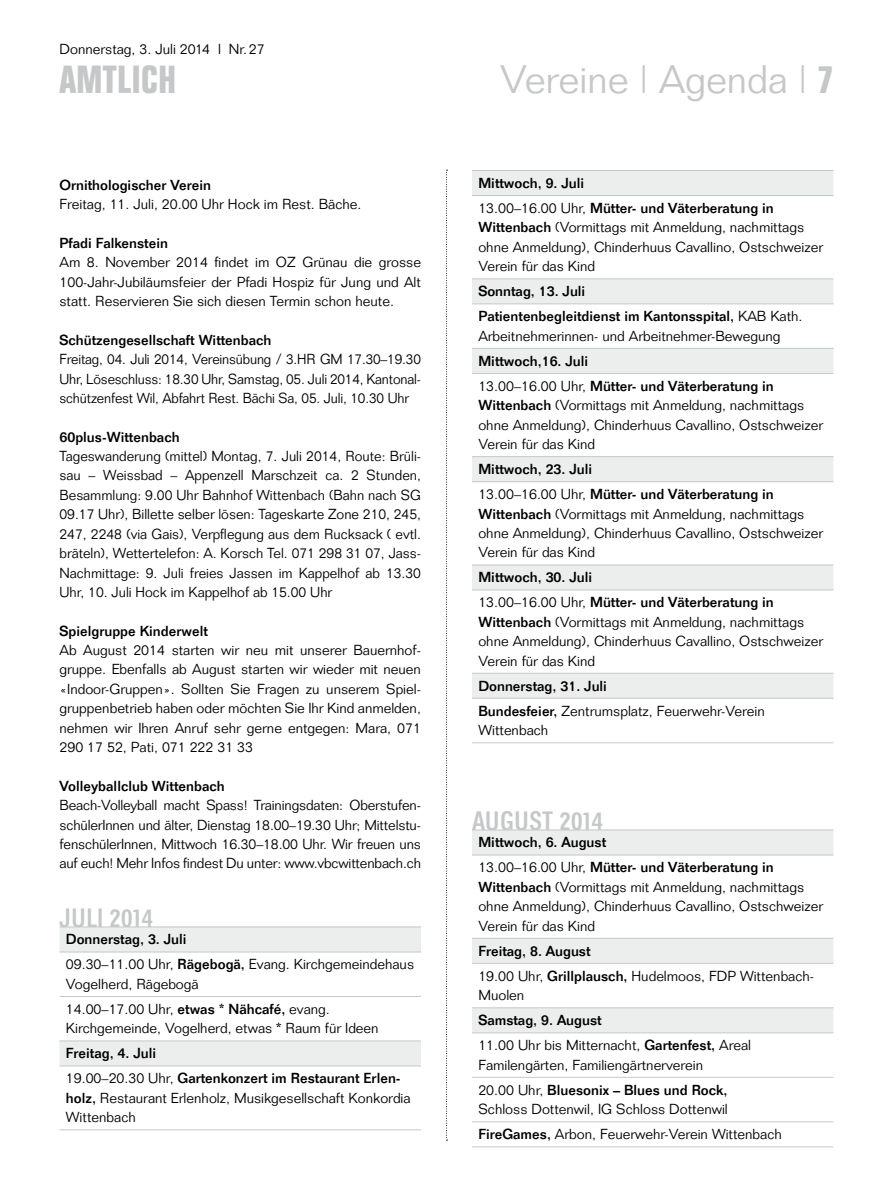
<style>
.page{position:relative;width:893px;height:1191px;background:#fff}
.page>*{position:absolute;margin:0;border:0;box-sizing:border-box;transform-origin:0 0}
.t1{font:300 39px "Folio";color:#c6c7c8}
.t2{font:700 39px "Folio Condensed BQ";letter-spacing:.025em;color:#c6c7c8}
.t3{font:500 26.25px "Folio Condensed BQ";letter-spacing:.01em;color:#c6c7c8}
.t4{font:300 14.25px/19.4px "Folio";color:#000}
.t5{font:500 14.25px/25px "Folio";color:#000}
.t6{font:300 14.25px/19.4px "Folio";color:#000;text-align:justify;scale:.96 1}
.s1{font-weight:500}
.s2{font-weight:300}
.s3{font-family:"Folio Condensed BQ";font-weight:700}
</style>
<div class="page">
<svg style="left:446px;top:170px;width:1px;height:970px"></svg>
<div style="left:472px;top:171px;width:361px;height:24px;background:#eceded"></div>
<div style="left:472px;top:279px;width:361px;height:24px;background:#eceded"></div>
<svg style="left:472px;top:304px;width:361px;height:394px"></svg>
<hr style="left:472px;top:195px;width:361px;height:1px;background:#c6c7c8">
<hr style="left:472px;top:303px;width:361px;height:1px;background:#c6c7c8">
<hr style="left:472px;top:373px;width:361px;height:1px;background:#c6c7c8">
<hr style="left:472px;top:481px;width:361px;height:1px;background:#c6c7c8">
<hr style="left:472px;top:589px;width:361px;height:1px;background:#c6c7c8">
<hr style="left:472px;top:698px;width:361px;height:1px;background:#c6c7c8">
<hr style="left:472px;top:673px;width:361px;height:1px;background:#c6c7c8">
<hr style="left:472px;top:170px;width:361px;height:1px;background:#c6c7c8">
<hr style="left:472px;top:278px;width:361px;height:1px;background:#c6c7c8">
<hr style="left:472px;top:348px;width:361px;height:1px;background:#c6c7c8">
<hr style="left:472px;top:456px;width:361px;height:1px;background:#c6c7c8">
<hr style="left:472px;top:564px;width:361px;height:1px;background:#c6c7c8">
<hr style="left:472px;top:742px;width:361px;height:1px;background:#c6c7c8">
<div style="left:472px;top:830px;width:361px;height:24px;background:#eceded"></div>
<svg style="left:472px;top:855px;width:361px;height:268px"></svg>
<hr style="left:472px;top:854px;width:361px;height:1px;background:#c6c7c8">
<hr style="left:472px;top:963px;width:361px;height:1px;background:#c6c7c8">
<hr style="left:472px;top:1007px;width:361px;height:1px;background:#c6c7c8">
<hr style="left:472px;top:1032px;width:361px;height:1px;background:#c6c7c8">
<hr style="left:472px;top:1121px;width:361px;height:1px;background:#c6c7c8">
<hr style="left:472px;top:1146px;width:361px;height:1px;background:#c6c7c8">
<hr style="left:472px;top:829px;width:361px;height:1px;background:#c6c7c8">
<hr style="left:472px;top:938px;width:361px;height:1px;background:#c6c7c8">
<hr style="left:472px;top:1077px;width:361px;height:1px;background:#c6c7c8">
<div style="left:60px;top:927px;width:361px;height:138px;background:#eceded"></div>
<svg style="left:60px;top:952px;width:361px;height:88px"></svg>
<hr style="left:60px;top:951px;width:361px;height:1px;background:#c6c7c8">
<hr style="left:60px;top:1065px;width:361px;height:1px;background:#c6c7c8">
<hr style="left:60px;top:926px;width:361px;height:1px;background:#c6c7c8">
<hr style="left:60px;top:1040px;width:361px;height:1px;background:#c6c7c8">
<hr style="left:60px;top:1129px;width:361px;height:1px;background:#c6c7c8">
<hr style="left:60px;top:996px;width:361px;height:1px;background:#c6c7c8">
<p class="t4" style="left:60px;top:39px;width:207px">Donnerstag, 3. Juli 2014 l Nr.27</p>
<h1 class="t2" style="left:60px;top:58px;width:118px">AMTLICH</h1>
<p class="t5" style="left:60px;top:172px;width:153px">Ornithologischer Verein</p>
<p class="t4" style="left:60px;top:194px;width:304px">Freitag, 11. Juli, 20.00 Uhr Hock im Rest. Bäche.</p>
<p class="t5" style="left:60px;top:230px;width:110px">Pfadi Falkenstein</p>
<p class="t4" style="left:60px;top:252px;width:363px;text-align:justify">Am 8. November 2014 findet im OZ Grünau die grosse 100-Jahr-Jubiläumsfeier der Pfadi Hospiz für Jung und Alt statt. Reservieren Sie sich diesen Termin schon heute.</p>
<p class="t5" style="left:60px;top:327px;width:213px">Schützengesellschaft Wittenbach</p>
<p class="t6" style="left:60px;top:349px;width:378px">Freitag, 04. Juli 2014, Vereinsübung / 3.HR GM 17.30–19.30<br>Uhr, Löseschluss: 18.30 Uhr, Samstag, 05. Juli 2014, Kantonal&shy;schützenfest Wil, Abfahrt Rest. Bächi Sa, 05. Juli, 10.30 Uhr</p>
<p class="t5" style="left:60px;top:424px;width:122px">60plus-Wittenbach</p>
<p class="t4" style="left:60px;top:446px;width:363px;text-align:justify">Tageswanderung (mittel) Montag, 7. Juli 2014, Route: Brüli&shy;sau – Weissbad – Appenzell Marschzeit ca. 2 Stunden, Besammlung: 9.00 Uhr Bahnhof Wittenbach (Bahn nach SG 09.17 Uhr), Billette selber lösen: Tageskarte Zone 210, 245, 247, 2248 (via Gais), Verpflegung aus dem Rucksack ( evtl. bräteln), Wettertelefon: A. Korsch Tel. 071 298 31 07, Jass-Nachmittage: 9. Juli freies Jassen im Kappelhof ab 13.30<br>Uhr, 10. Juli Hock im Kappelhof ab 15.00 Uhr</p>
<p class="t5" style="left:60px;top:618px;width:150px">Spielgruppe Kinderwelt</p>
<p class="t4" style="left:60px;top:640px;width:363px;text-align:justify">Ab August 2014 starten wir neu mit unserer Bauernhof&shy;gruppe. Ebenfalls ab August starten wir wieder mit neuen «Indoor-Gruppen». Sollten Sie Fragen zu unserem Spiel&shy;gruppenbetrieb haben oder möchten Sie Ihr Kind anmelden, nehmen wir Ihren Anruf sehr gerne entgegen: Mara, 071<br>290 17 52, Pati, 071 222 31 33</p>
<p class="t5" style="left:60px;top:773px;width:167px">Volleyballclub Wittenbach</p>
<p class="t4" style="left:60px;top:795px;width:363px;text-align:justify">Beach-Volleyball macht Spass! Trainingsdaten: Oberstufen&shy;schülerInnen und älter, Dienstag 18.00–19.30 Uhr; Mittelstu&shy;fenschülerInnen, Mittwoch 16.30–18.00 Uhr. Wir freuen uns auf euch! Mehr Infos findest Du unter: www.vbcwittenbach.ch</p>
<h2 class="t3" style="left:60px;top:902px;width:95px">JULI 2014</h2>
<p class="t4" style="left:66px;top:927px;width:350px;line-height:25px"><span class="s1">Donnerstag, 3. Juli<br></span>09.30–11.00 Uhr, <span class="s1">Rägebogä,</span> Evang. Kirchgemeindehaus</p>
<p class="t4" style="left:66px;top:971px;width:265px;line-height:25px">Vogelherd, Rägebogä<br>14.00–17.00 Uhr, <span class="s1">etwas * Nähcafé,</span> evang.</p>
<p class="t4" style="left:66px;top:1018px;width:314px">Kirchgemeinde, Vogelherd, etwas * Raum für Ideen</p>
<p class="t5" style="left:66px;top:1040px;width:336px">Freitag, 4. Juli<br><span class="s2">19.00–20.30 Uhr,</span> Gartenkonzert im Restaurant Erlen-</p>
<p class="t4" style="left:66px;top:1088px;width:346px"><span class="s1">holz,</span> Restaurant Erlenholz, Musikgesellschaft Konkordia<br>Wittenbach</p>
<h1 class="t1" style="left:500px;top:56px;width:335px">Vereine | Agenda | <span class="s3">7</span></h1>
<p class="t5" style="left:478px;top:170px;width:297px">Mittwoch, 9. Juli<br><span class="s2">13.00–16.00 Uhr,</span> Mütter- und Väterberatung in</p>
<p class="t4" style="left:478px;top:218px;width:346px"><span class="s1">Wittenbach</span> (Vormittags mit Anmeldung, nachmittags ohne Anmeldung), Chinderhuus Cavallino, Ostschweizer<br>Verein für das Kind</p>
<p class="t5" style="left:478px;top:278px;width:326px">Sonntag, 13. Juli<br>Patientenbegleitdienst im Kantonsspital, <span class="s2">KAB Kath.</span></p>
<p class="t4" style="left:478px;top:326px;width:304px">Arbeitnehmerinnen- und Arbeitnehmer-Bewegung</p>
<p class="t5" style="left:478px;top:348px;width:297px">Mittwoch,16. Juli<br><span class="s2">13.00–16.00 Uhr,</span> Mütter- und Väterberatung in</p>
<p class="t4" style="left:478px;top:395px;width:346px"><span class="s1">Wittenbach</span> (Vormittags mit Anmeldung, nachmittags ohne Anmeldung), Chinderhuus Cavallino, Ostschweizer<br>Verein für das Kind</p>
<p class="t5" style="left:478px;top:456px;width:297px">Mittwoch, 23. Juli<br><span class="s2">13.00–16.00 Uhr,</span> Mütter- und Väterberatung in</p>
<p class="t4" style="left:478px;top:504px;width:346px"><span class="s1">Wittenbach</span> (Vormittags mit Anmeldung, nachmittags ohne Anmeldung), Chinderhuus Cavallino, Ostschweizer<br>Verein für das Kind</p>
<p class="t5" style="left:478px;top:564px;width:297px">Mittwoch, 30. Juli<br><span class="s2">13.00–16.00 Uhr,</span> Mütter- und Väterberatung in</p>
<p class="t4" style="left:478px;top:612px;width:346px"><span class="s1">Wittenbach</span> (Vormittags mit Anmeldung, nachmittags ohne Anmeldung), Chinderhuus Cavallino, Ostschweizer<br>Verein für das Kind</p>
<p class="t5" style="left:478px;top:673px;width:288px">Donnerstag, 31. Juli<br>Bundesfeier, <span class="s2">Zentrumsplatz, Feuerwehr-Verein</span></p>
<p class="t4" style="left:478px;top:720px;width:71px">Wittenbach</p>
<h2 class="t3" style="left:472px;top:806px;width:132px">AUGUST 2014</h2>
<p class="t5" style="left:478px;top:829px;width:297px">Mittwoch, 6. August<br><span class="s2">13.00–16.00 Uhr,</span> Mütter- und Väterberatung in</p>
<p class="t4" style="left:478px;top:877px;width:346px"><span class="s1">Wittenbach</span> (Vormittags mit Anmeldung, nachmittags ohne Anmeldung), Chinderhuus Cavallino, Ostschweizer<br>Verein für das Kind</p>
<p class="t4" style="left:478px;top:938px;width:337px;line-height:25px"><span class="s1">Freitag, 8. August<br></span>19.00 Uhr, <span class="s1">Grillplausch,</span> Hudelmoos, FDP Wittenbach-</p>
<p class="t4" style="left:478px;top:985px;width:47px">Muolen</p>
<p class="t4" style="left:478px;top:1007px;width:274px;line-height:25px"><span class="s1">Samstag, 9. August<br></span>11.00 Uhr bis Mitternacht, <span class="s1">Gartenfest,</span> Areal</p>
<p class="t4" style="left:478px;top:1052px;width:250px;line-height:25px">Familengärten, Familiengärtnerverein<br>20.00 Uhr, <span class="s1">Bluesonix – Blues und Rock,</span></p>
<p class="t4" style="left:478px;top:1096px;width:305px;line-height:25px">Schloss Dottenwil, IG Schloss Dottenwil<br><span class="s1">FireGames,</span> Arbon, Feuerwehr-Verein Wittenbach</p>
</div>
